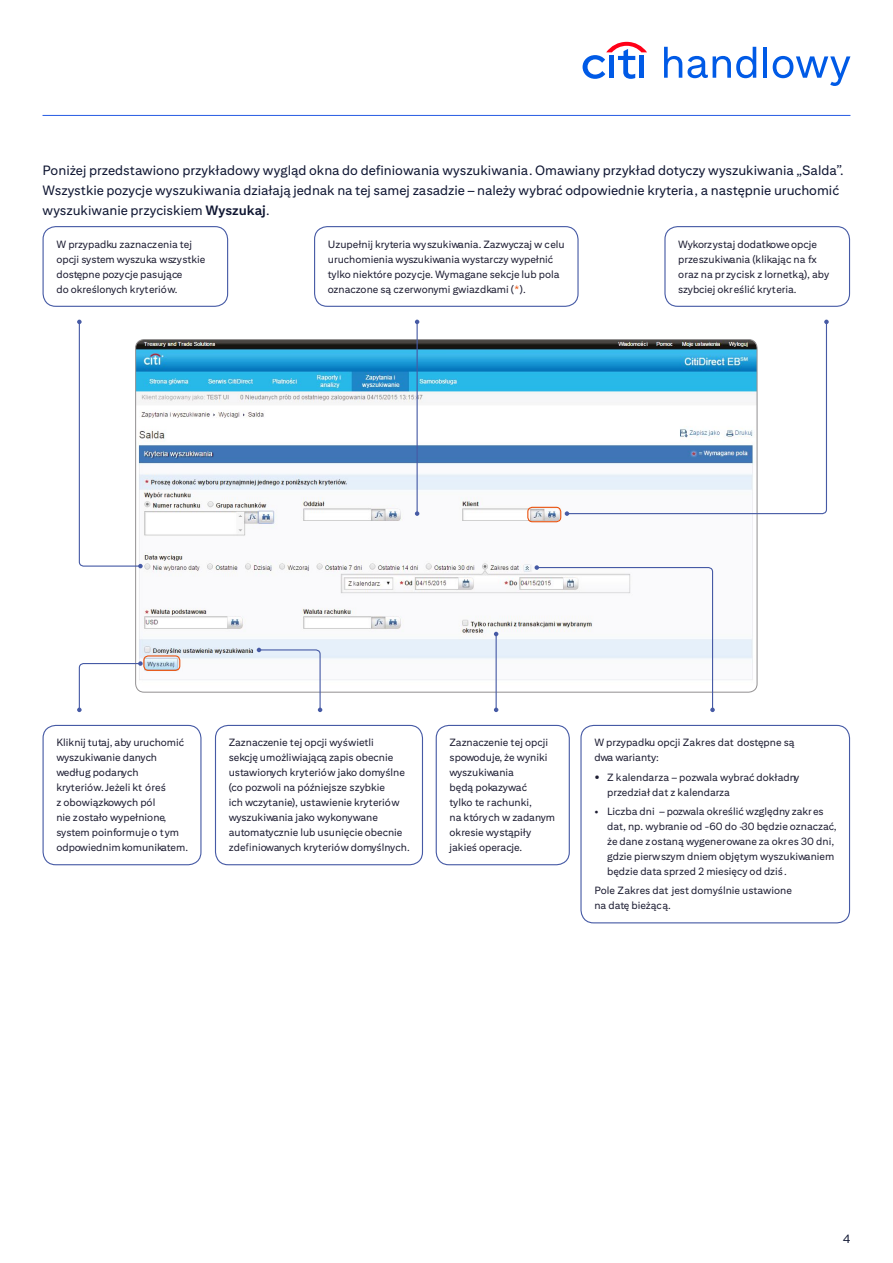
<style>
.page{position:relative;width:893px;height:1263px;background:#fff}
.page>*{position:absolute;margin:0;border:0;box-sizing:border-box;transform-origin:0 0}
.t1{font:13.5px/20.2px "Citi Sans Text";color:#0f1632}
.t2{font:12px "Citi Sans Text";color:#0f1632}
.t3{font:10.5px/15px "Citi Sans Text";color:#1d1d32}
.s1{font-weight:700}
.s2{color:#e9520e}
.s3{font-family:"Interstate Pl";font-weight:300}
.s4{font-size:13.5px}
</style>
<div class="page">
<svg style="left:583px;top:42px;width:64px;height:37px"></svg>
<svg style="left:664px;top:47px;width:92px;height:31px"></svg>
<hr style="left:764px;top:47px;width:3px;height:31px;background:#005ae6">
<svg style="left:773px;top:56px;width:77px;height:30px"></svg>
<hr style="left:43px;top:115px;width:807px;height:1px;background:#255be3">
<div style="left:43px;top:226px;width:185px;height:81px;border:1px solid #465aa5;border-radius:13px"></div>
<div style="left:314px;top:226px;width:265px;height:81px;border:1px solid #465aa5;border-radius:13px"></div>
<div style="left:664px;top:226px;width:186px;height:81px;border:1px solid #465aa5;border-radius:13px"></div>
<svg style="left:78px;top:321px;width:772px;height:602px"></svg>
<svg style="left:138px;top:564px;width:5px;height:4px"></svg>
<svg style="left:77px;top:320px;width:5px;height:4px"></svg>
<svg style="left:77px;top:661px;width:66px;height:51px"></svg>
<svg style="left:257px;top:671px;width:65px;height:41px"></svg>
<svg style="left:535px;top:565px;width:180px;height:147px"></svg>
<hr style="left:417px;top:322px;width:1px;height:192px;background:#465aa5">
<svg style="left:415px;top:320px;width:4px;height:4px"></svg>
<hr style="left:496px;top:634px;width:1px;height:76px;background:#465aa5">
<svg style="left:494px;top:708px;width:4px;height:4px"></svg>
<svg style="left:566px;top:321px;width:262px;height:194px"></svg>
<svg style="left:565px;top:511px;width:4px;height:5px"></svg>
<svg style="left:824px;top:320px;width:5px;height:4px"></svg>
<svg style="left:143px;top:506px;width:419px;height:165px"></svg>
<p class="t1" style="left:43px;top:159px;width:803px">Poniżej przedstawiono przykładowy wygląd okna do definiowania wyszukiwania. Omawiany przykład dotyczy wyszukiwania „Salda”.<br>Wszystkie pozycje wyszukiwania działają jednak na tej samej zasadzie – należy wybrać odpowiednie kryteria, a następnie uruchomić wyszukiwanie przyciskiem <span class="s1">Wyszukaj</span>.</p>
<p class="t3" style="left:56px;top:236px;width:150px">W przypadku zaznaczenia tej opcji system wyszuka wszystkie dostępne pozycje pasujące<br>do określonych kryteriów.</p>
<p class="t3" style="left:328px;top:236px;width:238px">Uzupełnij kryteria wyszukiwania. Zazwyczaj w celu uruchomienia wyszukiwania wystarczy wypełnić tylko niektóre pozycje. Wymagane sekcje lub pola oznaczone są czerwonymi gwiazdkami (<span class="s2">*</span>).</p>
<p class="t3" style="left:678px;top:236px;width:153px">Wykorzystaj dodatkowe opcje przeszukiwania (klikając na fx oraz na przycisk z lornetką), aby szybciej określić kryteria.</p>
<p class="t3" style="left:56px;top:735px;width:133px">Kliknij tutaj, aby uruchomić wyszukiwanie danych według podanych kryteriów. Jeżeli kt óreś<br>z obowiązkowych pól<br>nie zostało wypełnione, system poinformuje o tym odpowiednim komunikatem.</p>
<p class="t3" style="left:229px;top:735px;width:182px">Zaznaczenie tej opcji wyświetli<br>sekcję umożliwiającą zapis obecnie ustawionych kryteriów jako domyślne (co pozwoli na późniejsze szybkie<br>ich wczytanie), ustawienie kryteriów wyszukiwania jako wykonywane automatycznie lub usunięcie obecnie zde<span class="s3">fi</span>niowanych kryteriów domyślnych.</p>
<p class="t3" style="left:450px;top:735px;width:107px">Zaznaczenie tej opcji spowoduje, że wyniki wyszukiwania<br>będą pokazywać<br>tylko te rachunki,<br>na których w zadanym okresie wystąpiły jakieś operacje.</p>
<p class="t3" style="left:594px;top:735px;width:202px">W przypadku opcji Zakres dat dostępne są dwa warianty:</p>
<p class="t3" style="left:607px;top:769px;width:194px;text-indent:-13px"><span class="s4">•</span> Z kalendarza – pozwala wybrać dokładny przedział dat z kalendarza</p>
<p class="t3" style="left:607px;top:803px;width:231px;text-indent:-13px">• Liczba dni – pozwala określić względny zakres dat, np. wybranie od -60 do -30 będzie oznaczać, że dane zostaną wygenerowane za okres 30 dni, gdzie pierwszym dniem objętym wyszukiwaniem będzie data sprzed 2 miesięcy od dziś.</p>
<p class="t3" style="left:594px;top:883px;width:199px">Pole Zakres dat jest domyślnie ustawione na datę bieżącą.</p>
<p class="t2" style="left:843px;top:1232px;width:9px">4</p>
</div>
